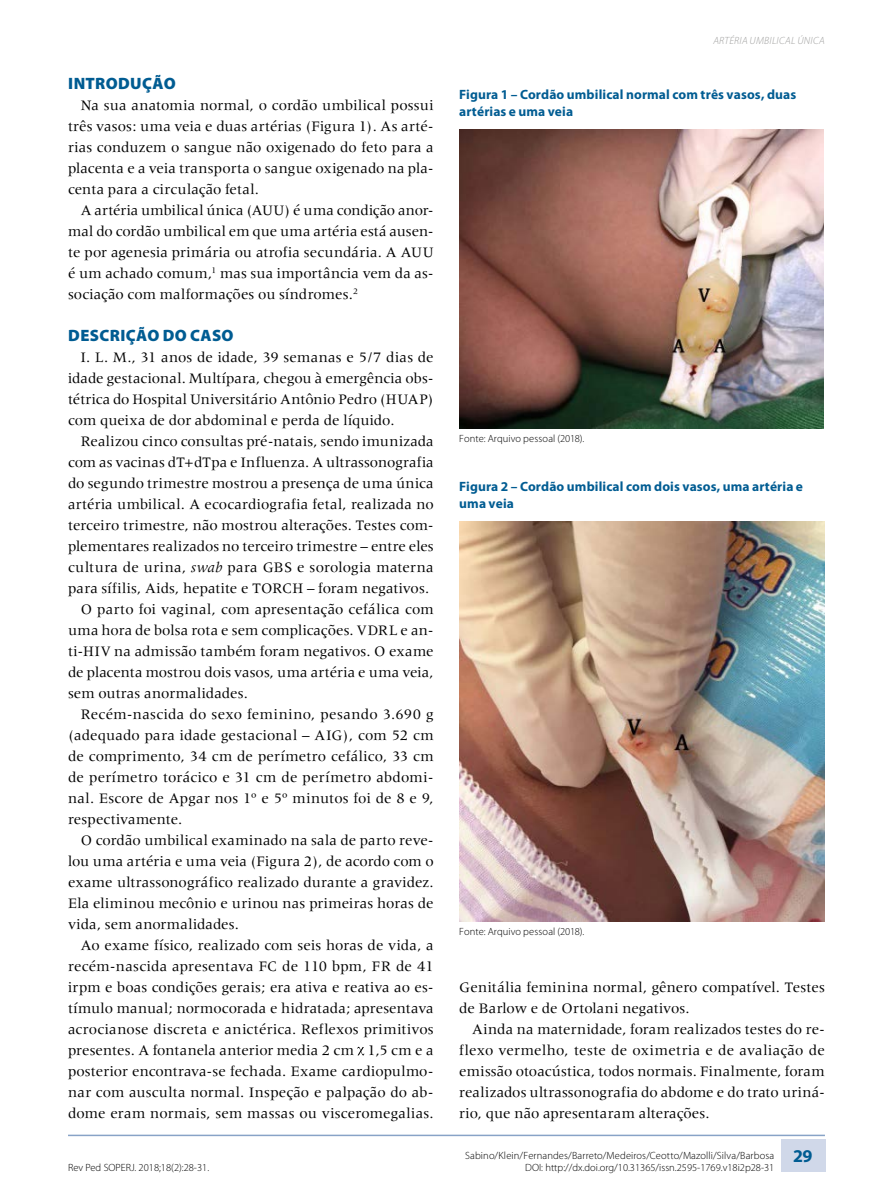
<style>
.page{position:relative;width:893px;height:1191px;background:#fff}
.page>*{position:absolute;margin:0;border:0;box-sizing:border-box;transform-origin:0 0}
.t1{font:700 18px "Myriad Pro";color:#005c92}
.Inter_1{font:900 16.5px "Myriad Pro";letter-spacing:.025em;color:#005c92}
.Corpo_de_texto{font:15px/21px "Meridien";letter-spacing:.005em;color:#000;text-align:justify}
.tabela_titulo{font:700 13.5px/16.5px "Myriad Pro";letter-spacing:.01em;color:#005c92}
.Recebido{font:300 10.5px "Myriad Pro";color:#000}
.Autor_Rodape{font:300 10.5px "Myriad Pro";letter-spacing:.01em;color:#000}
.Tabela_rodapé{font:300 10.5px "Myriad Pro";letter-spacing:.01em;color:#000}
.titulo_cabeça_direit{font:italic 300 10.5px "Myriad Pro";letter-spacing:.025em;color:#9d9d9c}
.s1{font-style:italic}
</style>
<div class="page">
<hr style="left:68px;top:1134px;width:757px;height:2px;background:#88a3c7">
<svg style="left:357px;top:1046px;width:7px;height:9px"></svg>
<div style="left:781px;top:1139px;width:44px;height:32px;background:#d0d8e9"></div>
<img style="left:459px;top:129px;width:364px;height:299px">
<img style="left:459px;top:522px;width:366px;height:399px">
<p class="Inter_1" style="left:68px;top:74px;width:109px">INTRODUÇÃO</p>
<p class="Corpo_de_texto" style="left:68px;top:95px;width:367px;text-indent:13px">Na sua anatomia normal, o cordão umbilical possui três vasos: uma veia e duas artérias (Figura 1). As arté&shy;rias conduzem o sangue não oxigenado do feto para a placenta e a veia transporta o sangue oxigenado na pla&shy;centa para a circulação fetal.</p>
<p class="Corpo_de_texto" style="left:68px;top:200px;width:367px;text-indent:13px">A artéria umbilical única (AUU) é uma condição anor&shy;mal do cordão umbilical em que uma artéria está ausen&shy;te por agenesia primária ou atrofia secundária. A AUU é um achado comum,<sup>1</sup> mas sua importância vem da as&shy;sociação com malformações ou síndromes.<sup>2</sup></p>
<p class="Inter_1" style="left:68px;top:326px;width:167px">DESCRIÇÃO DO CASO</p>
<p class="Corpo_de_texto" style="left:68px;top:347px;width:367px;text-indent:13px">I. L. M., 31 anos de idade, 39 semanas e 5/7 dias de idade gestacional. Multípara, chegou à emergência obs&shy;tétrica do Hospital Universitário Antônio Pedro (HUAP) com queixa de dor abdominal e perda de líquido.</p>
<p class="Corpo_de_texto" style="left:68px;top:431px;width:367px;text-indent:13px">Realizou cinco consultas pré-natais, sendo imunizada com as vacinas dT+dTpa e Influenza. A ultrassonografia do segundo trimestre mostrou a presença de uma única artéria umbilical. A ecocardiografia fetal, realizada no terceiro trimestre, não mostrou alterações. Testes com&shy;plementares realizados no terceiro trimestre – entre eles cultura de urina, <span class="s1">swab</span> para GBS e sorologia materna para sífilis, Aids, hepatite e TORCH – foram negativos.</p>
<p class="Corpo_de_texto" style="left:68px;top:599px;width:367px;text-indent:13px">O parto foi vaginal, com apresentação cefálica com uma hora de bolsa rota e sem complicações. VDRL e an&shy;ti-HIV na admissão também foram negativos. O exame de placenta mostrou dois vasos, uma artéria e uma veia, sem outras anormalidades.</p>
<p class="Corpo_de_texto" style="left:68px;top:704px;width:367px;text-indent:13px">Recém-nascida do sexo feminino, pesando 3.690 g (adequado para idade gestacional – AIG), com 52 cm de comprimento, 34 cm de perímetro cefálico, 33 cm de perímetro torácico e 31 cm de perímetro abdomi&shy;nal. Escore de Apgar nos 1º e 5º minutos foi de 8 e 9, respectivamente.</p>
<p class="Corpo_de_texto" style="left:68px;top:830px;width:367px;text-indent:13px">O cordão umbilical examinado na sala de parto reve&shy;lou uma artéria e uma veia (Figura 2), de acordo com o exame ultrassonográfico realizado durante a gravidez.<br>Ela eliminou mecônio e urinou nas primeiras horas de vida, sem anormalidades.</p>
<p class="Corpo_de_texto" style="left:68px;top:935px;width:367px;text-indent:13px">Ao exame físico, realizado com seis horas de vida, a recém-nascida apresentava FC de 110 bpm, FR de 41 irpm e boas condições gerais; era ativa e reativa ao es&shy;tímulo manual; normocorada e hidratada; apresentava acrocianose discreta e anictérica. Reflexos primitivos presentes. A fontanela anterior media 2 cm 1,5 cm e a posterior encontrava-se fechada. Exame cardiopulmo&shy;nar com ausculta normal. Inspeção e palpação do ab&shy;dome eram normais, sem massas ou visceromegalias.</p>
<p class="Recebido" style="left:68px;top:1162px;width:143px">Rev Ped SOPERJ. 2018;18(2):28-31.</p>
<p class="titulo_cabeça_direit" style="left:713px;top:35px;width:113px">ARTÉRIA UMBILICAL ÚNICA</p>
<p class="tabela_titulo" style="left:459px;top:87px;width:339px">Figura 1 – Cordão umbilical normal com três vasos, duas artérias e uma veia</p>
<p class="Tabela_rodapé" style="left:459px;top:432px;width:126px">Fonte: Arquivo pessoal (2018).</p>
<p class="tabela_titulo" style="left:459px;top:478px;width:345px">Figura 2 – Cordão umbilical com dois vasos, uma artéria e uma veia</p>
<p class="Tabela_rodapé" style="left:459px;top:925px;width:126px">Fonte: Arquivo pessoal (2018).</p>
<p class="Corpo_de_texto" style="left:459px;top:977px;width:367px">Genitália feminina normal, gênero compatível. Testes de Barlow e de Ortolani negativos.</p>
<p class="Corpo_de_texto" style="left:459px;top:1019px;width:367px;text-indent:13px">Ainda na maternidade, foram realizados testes do re&shy;flexo vermelho, teste de oximetria e de avaliação de emissão otoacústica, todos normais. Finalmente, foram realizados ultrassonografia do abdome e do trato uriná&shy;rio, que não apresentaram alterações.</p>
<p class="Autor_Rodape" style="left:465px;top:1150px;width:311px">Sabino/Klein/Fernandes/Barreto/Medeiros/Ceotto/Mazolli/Silva/Barbosa</p>
<p class="Recebido" style="left:525px;top:1162px;width:251px">DOI: http://dx.doi.org/10.31365/issn.2595-1769.v18i2p28-31</p>
<p class="t1" style="left:794px;top:1145px;width:20px">29</p>
</div>
